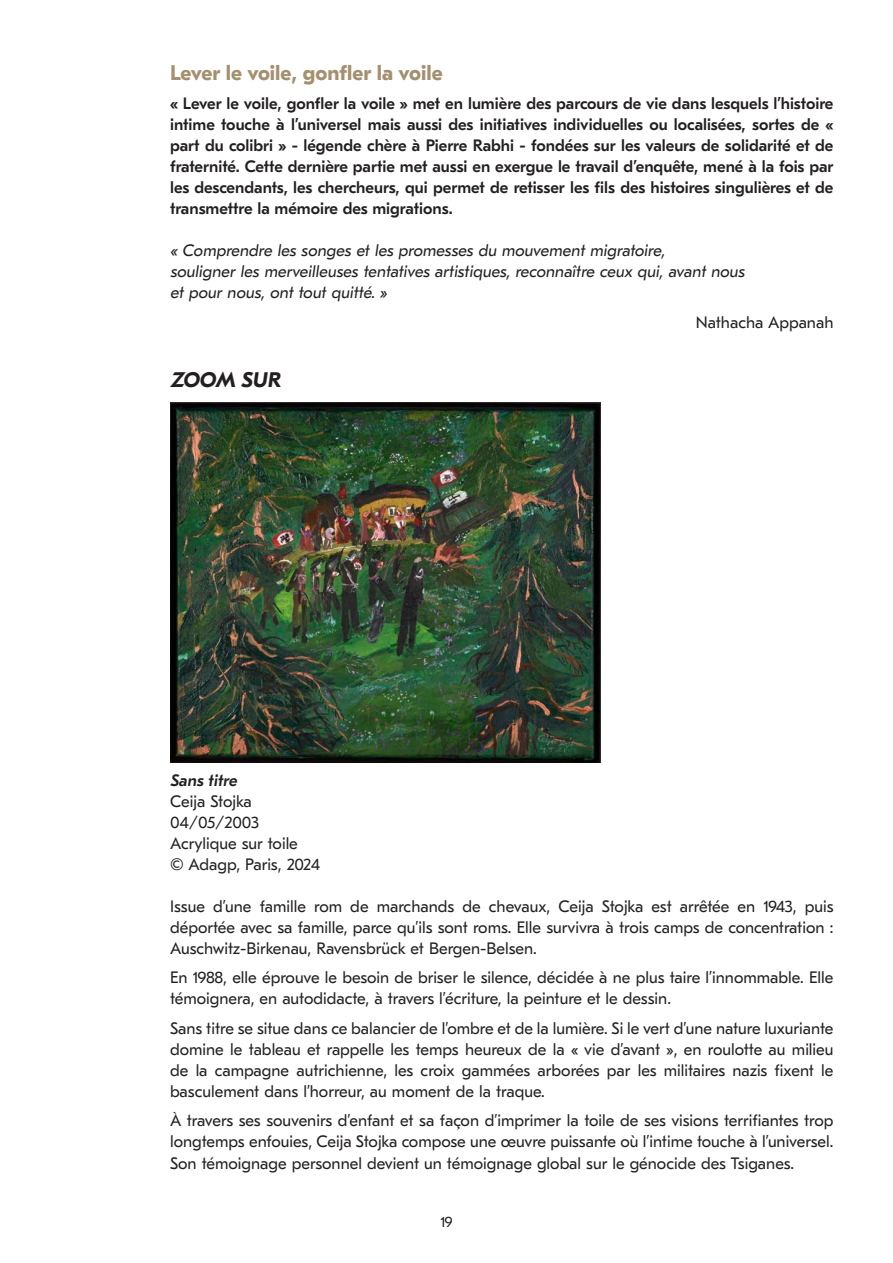
<style>
.page{position:relative;width:893px;height:1263px;background:#fff}
.page>*{position:absolute;margin:0;border:0;box-sizing:border-box;transform-origin:0 0}
.t1{font:700 21px "GT Eesti Pro Text";color:#a48f6f}
.t2{font:700 21px "GT Eesti Pro Text";color:#231f20}
.t3{font:16.5px/21px "GT Eesti Pro Text";color:#231f20}
.t4{font:500 16.5px/21px "GT Eesti Pro Text";color:#231f20;text-align:justify}
.t5{font:15px "GT Eesti Pro Text";color:#231f20}
</style>
<div class="page">
<img style="left:170px;top:403px;width:430px;height:360px">
<p class="t1" style="left:170px;top:61px;width:274px">Lever le voile, gonfler la voile</p>
<p class="t4" style="left:170px;top:93px;width:665px">« Lever le voile, gonfler la voile » met en lumière des parcours de vie dans lesquels l’histoire intime touche à l’universel mais aussi des initiatives individuelles ou localisées, sortes de « part du colibri » - légende chère à Pierre Rabhi - fondées sur les valeurs de solidarité et de fraternité. Cette dernière partie met aussi en exergue le travail d’enquête, mené à la fois par les descendants, les chercheurs, qui permet de retisser les fils des histoires singulières et de transmettre la mémoire des migrations.</p>
<p class="t3" style="left:170px;top:240px;width:579px">« Comprendre les songes et les promesses du mouvement migratoire,<br>souligner les merveilleuses tentatives artistiques, reconnaître ceux qui, avant nous et pour nous, ont tout quitté. »</p>
<p class="t3" style="left:696px;top:312px;width:139px">Nathacha Appanah</p>
<p class="t2" style="left:170px;top:368px;width:116px">ZOOM SUR</p>
<p class="t4" style="left:170px;top:770px;width:71px">Sans titre</p>
<p class="t3" style="left:170px;top:791px;width:152px">Ceija Stojka<br>04/05/2003<br>Acrylique sur toile<br>© Adagp, Paris, 2024</p>
<p class="t3" style="left:170px;top:896px;width:665px;text-align:justify">Issue d’une famille rom de marchands de chevaux, Ceija Stojka est arrêtée en 1943, puis déportée avec sa famille, parce qu’ils sont roms. Elle survivra à trois camps de concentration :<br>Auschwitz-Birkenau, Ravensbrück et Bergen-Belsen.</p>
<p class="t3" style="left:170px;top:967px;width:665px">En 1988, elle éprouve le besoin de briser le silence, décidée à ne plus taire l’innommable. Elle témoignera, en autodidacte, à travers l’écriture, la peinture et le dessin.</p>
<p class="t3" style="left:170px;top:1018px;width:665px;text-align:justify">Sans titre se situe dans ce balancier de l’ombre et de la lumière. Si le vert d’une nature luxuriante domine le tableau et rappelle les temps heureux de la « vie d’avant », en roulotte au milieu de la campagne autrichienne, les croix gammées arborées par les militaires nazis fixent le basculement dans l’horreur, au moment de la traque.</p>
<p class="t3" style="left:170px;top:1110px;width:665px;text-align:justify">À travers ses souvenirs d’enfant et sa façon d’imprimer la toile de ses visions terrifiantes trop longtemps enfouies, Ceija Stojka compose une œuvre puissante où l’intime touche à l’universel.<br>Son témoignage personnel devient un témoignage global sur le génocide des Tsiganes.</p>
<p class="t5" style="left:440px;top:1214px;width:14px">19</p>
</div>
